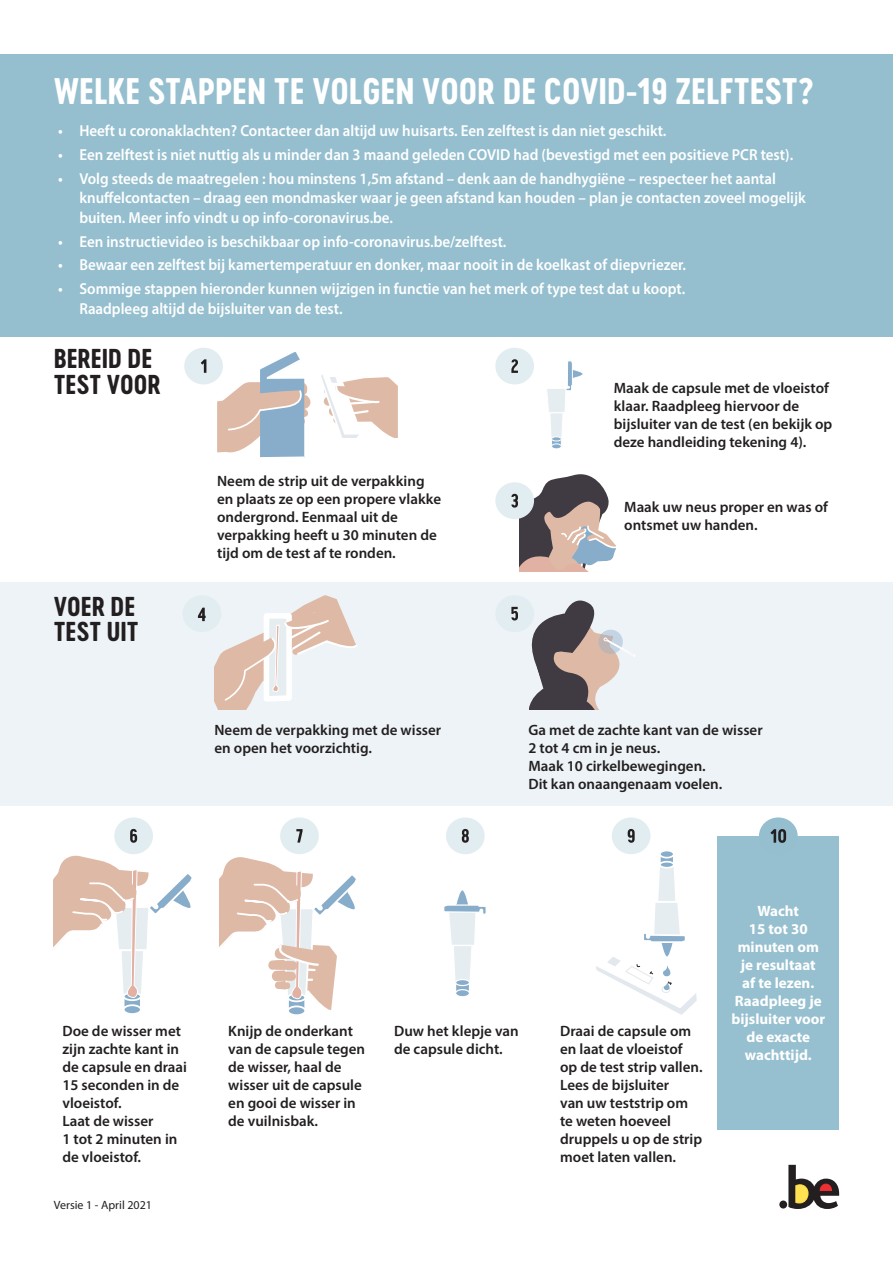
<style>
.page{position:relative;width:893px;height:1263px;background:#fff}
.page>*{position:absolute;margin:0;border:0;box-sizing:border-box;transform-origin:0 0}
.t1{font:34.5px "Cervo Neue Bold Neue";color:#fff}
.t2{font:25.5px/25.5px "Cervo Neue Bold Neue";color:#231f20}
.t3{font:600 15.9px/19.5px "Myriad Pro";color:#fff;scale:.94 1}
.t4{font:600 15px/18px "Myriad Pro";color:#231f20}
.t5{font:700 15px/18px "Myriad Pro";color:#fff;text-align:center}
.t6{font:12px "Myriad Pro";color:#231f20}
</style>
<div class="page">
<div style="left:0;top:583px;width:893px;height:223px;background:#edf3f6"></div>
<div style="left:0;top:54px;width:893px;height:283px;background:#95bfcf"></div>
<div style="left:497px;top:349px;width:36px;height:34px;background:#e2edf2;border-radius:50%"></div>
<div style="left:495px;top:348px;width:39px;height:36px;border:3px solid #e2edf2;border-radius:50%"></div>
<svg style="left:511px;top:359px;width:7px;height:14px"></svg>
<div style="left:184px;top:597px;width:36px;height:33px;background:#e2edf2;border-radius:50%"></div>
<div style="left:183px;top:595px;width:38px;height:37px;border:3px solid #e2edf2;border-radius:50%"></div>
<svg style="left:198px;top:608px;width:8px;height:13px"></svg>
<div style="left:497px;top:597px;width:36px;height:33px;background:#e2edf2;border-radius:50%"></div>
<div style="left:495px;top:595px;width:39px;height:37px;border:3px solid #e2edf2;border-radius:50%"></div>
<svg style="left:511px;top:607px;width:7px;height:13px"></svg>
<svg style="left:54px;top:856px;width:138px;height:158px"></svg>
<div style="left:116px;top:819px;width:35px;height:34px;background:#e2edf2;border-radius:50%"></div>
<div style="left:114px;top:817px;width:39px;height:37px;border:3px solid #e2edf2;border-radius:50%"></div>
<svg style="left:130px;top:829px;width:7px;height:14px"></svg>
<div style="left:717px;top:836px;width:122px;height:293px;background:#96c0cf"></div>
<div style="left:760px;top:819px;width:36px;height:34px;background:#95bfcf;border-radius:50%"></div>
<div style="left:759px;top:817px;width:39px;height:37px;border:3px solid #95bfcf;border-radius:50%"></div>
<svg style="left:770px;top:829px;width:16px;height:14px"></svg>
<div style="left:497px;top:484px;width:36px;height:34px;background:#e2edf2;border-radius:50%"></div>
<div style="left:495px;top:482px;width:39px;height:37px;border:3px solid #e2edf2;border-radius:50%"></div>
<svg style="left:511px;top:474px;width:105px;height:97px"></svg>
<div style="left:779px;top:1200px;width:8px;height:8px;background:#231f20;border-radius:50%"></div>
<svg style="left:788px;top:1165px;width:51px;height:44px"></svg>
<div style="left:186px;top:349px;width:35px;height:34px;background:#e2edf2;border-radius:50%"></div>
<div style="left:184px;top:348px;width:39px;height:36px;border:3px solid #e2edf2;border-radius:50%"></div>
<svg style="left:201px;top:359px;width:5px;height:14px"></svg>
<svg style="left:217px;top:352px;width:93px;height:106px"></svg>
<svg style="left:321px;top:374px;width:77px;height:64px"></svg>
<svg style="left:547px;top:361px;width:36px;height:88px"></svg>
<svg style="left:530px;top:600px;width:105px;height:109px"></svg>
<svg style="left:214px;top:595px;width:143px;height:115px"></svg>
<div style="left:282px;top:819px;width:35px;height:34px;background:#e2edf2;border-radius:50%"></div>
<div style="left:280px;top:817px;width:39px;height:37px;border:3px solid #e2edf2;border-radius:50%"></div>
<svg style="left:296px;top:829px;width:7px;height:13px"></svg>
<svg style="left:220px;top:857px;width:136px;height:158px"></svg>
<div style="left:447px;top:819px;width:36px;height:34px;background:#e2edf2;border-radius:50%"></div>
<div style="left:446px;top:817px;width:39px;height:37px;border:3px solid #e2edf2;border-radius:50%"></div>
<svg style="left:462px;top:829px;width:7px;height:14px"></svg>
<svg style="left:444px;top:890px;width:42px;height:107px"></svg>
<div style="left:613px;top:819px;width:36px;height:34px;background:#e2edf2;border-radius:50%"></div>
<div style="left:612px;top:817px;width:38px;height:37px;border:3px solid #e2edf2;border-radius:50%"></div>
<svg style="left:628px;top:829px;width:7px;height:14px"></svg>
<div style="left:659px;top:853px;width:16px;height:12px;background:#dae6ee;border:2px solid #fff"></div>
<div style="left:660px;top:850px;width:14px;height:8px;background:#88adca;border-radius:50%"></div>
<div style="left:659px;top:850px;width:16px;height:8px;border:2px solid #fff;border-radius:50%"></div>
<svg style="left:596px;top:858px;width:101px;height:157px"></svg>
<h1 class="t1" style="left:54px;top:68px;width:761px">WELKE STAPPEN TE VOLGEN VOOR DE COVID-19 ZELFTEST?</h1>
<p class="t3" style="left:58px;top:121px;width:649px">• Heeft u coronaklachten? Contacteer dan altijd uw huisarts. Een zelftest is dan niet geschikt.</p>
<p class="t3" style="left:58px;top:145px;width:783px">• Een zelftest is niet nuttig als u minder dan 3 maand geleden COVID had (bevestigd met een positieve PCR test).</p>
<p class="t3" style="left:79px;top:168px;width:774px;text-indent:-21px">• Volg steeds de maatregelen : hou minstens 1,5m afstand – denk aan de handhygiëne – respecteer het aantal knuffelcontacten – draag een mondmasker waar je geen afstand kan houden – plan je contacten zoveel mogelijk buiten. Meer info vindt u op info-coronavirus.be.</p>
<p class="t3" style="left:58px;top:231px;width:478px">• Een instructievideo is beschikbaar op info-coronavirus.be/zelftest.</p>
<p class="t3" style="left:58px;top:255px;width:670px">• Bewaar een zelftest bij kamertemperatuur en donker, maar nooit in de koelkast of diepvriezer.</p>
<p class="t3" style="left:79px;top:279px;width:646px;text-indent:-21px">• Sommige stappen hieronder kunnen wijzigen in functie van het merk of type test dat u koopt.<br>Raadpleeg altijd de bijsluiter van de test.</p>
<h2 class="t2" style="left:54px;top:346px;width:108px">BEREID DE<br>TEST VOOR</h2>
<p class="t4" style="left:614px;top:379px;width:220px">Maak de capsule met de vloeistof klaar. Raadpleeg hiervoor de bijsluiter van de test (en bekijk op deze handleiding tekening 4).</p>
<h2 class="t2" style="left:54px;top:593px;width:86px">VOER DE<br>TEST UIT</h2>
<p class="t4" style="left:217px;top:471px;width:226px">Neem de strip uit de verpakking en plaats ze op een propere vlakke ondergrond. Eenmaal uit de verpakking heeft u 30 minuten de tijd om de test af te ronden.</p>
<p class="t4" style="left:214px;top:721px;width:228px">Neem de verpakking met de wisser en open het voorzichtig.</p>
<p class="t4" style="left:624px;top:497px;width:205px">Maak uw neus proper en was of ontsmet uw handen.</p>
<p class="t4" style="left:528px;top:721px;width:236px">Ga met de zachte kant van de wisser<br>2 tot 4 cm in je neus.<br>Maak 10 cirkelbewegingen.<br>Dit kan onaangenaam voelen.</p>
<p class="t4" style="left:62px;top:1022px;width:126px">Doe de wisser met zijn zachte kant in de capsule en draai<br>15 seconden in de vloeistof.<br>Laat de wisser<br>1 tot 2 minuten in de vloeistof.</p>
<p class="t6" style="left:54px;top:1197px;width:100px">Versie 1 - April 2021</p>
<p class="t4" style="left:228px;top:1022px;width:138px">Knijp de onderkant van de capsule tegen de wisser, haal de wisser uit de capsule en gooi de wisser in de vuilnisbak.</p>
<p class="t4" style="left:394px;top:1022px;width:126px">Duw het klepje van de capsule dicht.</p>
<p class="t4" style="left:560px;top:1022px;width:144px">Draai de capsule om en laat de vloeistof op de test strip vallen.<br>Lees de bijsluiter<br>van uw teststrip om te weten hoeveel druppels u op de strip moet laten vallen.</p>
<p class="t5" style="left:731px;top:902px;width:95px">Wacht<br>15 tot 30 minuten om je resultaat<br>af te lezen.<br>Raadpleeg je bijsluiter voor de exacte wachttijd.</p>
</div>
